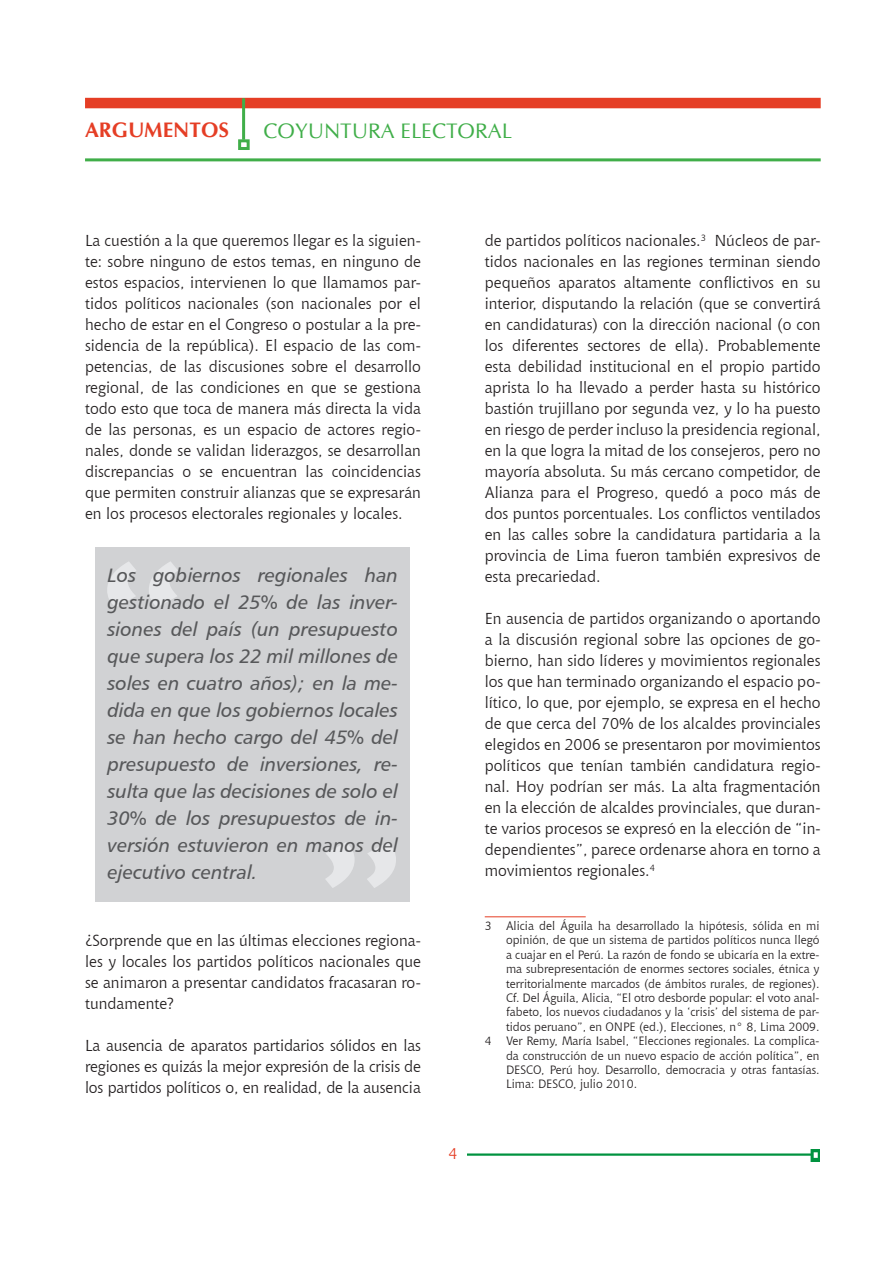
<style>
.page{position:relative;width:893px;height:1263px;background:#fff}
.page>*{position:absolute;margin:0;border:0;box-sizing:border-box;transform-origin:0 0}
.Pies{font:229.95px "Chianti BT";color:#e6e7e9}
.pies2{font:229.95px "Chianti BT";color:#e6e7e9}
.t1{font:21px "CG Omega";color:#40ae49}
.t2{font:700 21px "CG Omega";color:#e53e25}
.Sacada{font:19.5px/27px "Humanist 777 BT Italic B";color:#57585a;text-align:justify}
.Texto_art{font:15.75px/21px "Chianti BT";color:#231f20;text-align:justify}
.t3{font:15.75px "Chianti BT";color:#e53e25}
.Pies-2{font:12px/14.4px "Chianti BT";color:#231f20;text-align:justify}
.pies2-2{font:12px/14.4px "Chianti BT";color:#231f20;text-align:justify}
</style>
<div class="page">
<img style="left:467px;top:1150px;width:353px;height:12px">
<div style="left:85px;top:98px;width:736px;height:10px;background:#e53e25"></div>
<hr style="left:242px;top:98px;width:3px;height:42px;background:#40ae49">
<div style="left:238px;top:139px;width:12px;height:11px;border:3px solid #40ae49"></div>
<hr style="left:85px;top:158px;width:736px;height:3px;background:#40ae49">
<div style="left:96px;top:547px;width:314px;height:354px;background:#d1d2d4"></div>
<svg style="left:107px;top:562px;width:71px;height:45px"></svg>
<svg style="left:326px;top:842px;width:70px;height:46px"></svg>
<hr style="left:485px;top:916px;width:101px;height:1px;background:#e53e25">
<h2 class="t2" style="left:85px;top:117px;width:146px">ARGUMENTOS</h2>
<p class="t1" style="left:264px;top:118px;width:250px">COYUNTURA ELECTORAL</p>
<p class="Texto_art" style="left:85px;top:230px;width:337px">La cuestión a la que queremos llegar es la siguien&shy;te: sobre ninguno de estos temas, en ninguno de estos espacios, intervienen lo que llamamos par&shy;tidos políticos nacionales (son nacionales por el hecho de estar en el Congreso o postular a la pre&shy;sidencia de la república). El espacio de las com&shy;petencias, de las discusiones sobre el desarrollo regional, de las condiciones en que se gestiona todo esto que toca de manera más directa la vida de las personas, es un espacio de actores regio&shy;nales, donde se validan liderazgos, se desarrollan discrepancias o se encuentran las coincidencias que permiten construir alianzas que se expresarán en los procesos electorales regionales y locales.</p>
<p class="Texto_art" style="left:485px;top:229px;width:337px">de partidos políticos nacionales.<sup>3</sup> Núcleos de par&shy;tidos nacionales en las regiones terminan siendo pequeños aparatos altamente conflictivos en su interior, disputando la relación (que se convertirá en candidaturas) con la dirección nacional (o con los diferentes sectores de ella). Probablemente esta debilidad institucional en el propio partido aprista lo ha llevado a perder hasta su histórico bastión trujillano por segunda vez, y lo ha puesto en riesgo de perder incluso la presidencia regional, en la que logra la mitad de los consejeros, pero no mayoría absoluta. Su más cercano competidor, de Alianza para el Progreso, quedó a poco más de dos puntos porcentuales. Los conflictos ventilados en las calles sobre la candidatura partidaria a la provincia de Lima fueron también expresivos de esta precariedad.</p>
<p class="Texto_art" style="left:485px;top:607px;width:337px">En ausencia de partidos organizando o aportando a la discusión regional sobre las opciones de go&shy;bierno, han sido líderes y movimientos regionales los que han terminado organizando el espacio po&shy;lítico, lo que, por ejemplo, se expresa en el hecho de que cerca del 70% de los alcaldes provinciales elegidos en 2006 se presentaron por movimientos políticos que tenían también candidatura regio&shy;nal. Hoy podrían ser más. La alta fragmentación en la elección de alcaldes provinciales, que duran&shy;te varios procesos se expresó en la elección de “in&shy;dependientes”, parece ordenarse ahora en torno a movimientos regionales.<sup>4</sup></p>
<p class="Pies" style="left:87px;top:492px;width:111px">“</p>
<p class="Sacada" style="left:107px;top:562px;width:292px">Los gobiernos regionales han gestionado el 25% de las inver&shy;siones del país (un presupuesto que supera los 22 mil millones de soles en cuatro años); en la me&shy;dida en que los gobiernos locales se han hecho cargo del 45% del presupuesto de inversiones, re&shy;sulta que las decisiones de solo el 30% de los presupuestos de in&shy;versión estuvieron en manos del ejecutivo central.</p>
<p class="pies2" style="left:307px;top:773px;width:111px">”</p>
<p class="Texto_art" style="left:85px;top:929px;width:337px">¿Sorprende que en las últimas elecciones regiona&shy;les y locales los partidos políticos nacionales que se animaron a presentar candidatos fracasaran ro&shy;tundamente?</p>
<p class="Texto_art" style="left:85px;top:1034px;width:337px">La ausencia de aparatos partidarios sólidos en las regiones es quizás la mejor expresión de la crisis de los partidos políticos o, en realidad, de la ausencia</p>
<p class="t3" style="left:448px;top:1142px;width:11px">4</p>
<p class="Pies-2" style="left:506px;top:918px;width:315px;text-indent:-21px">3 Alicia del Águila ha desarrollado la hipótesis, sólida en mi opinión, de que un sistema de partidos políticos nunca llegó a cuajar en el Perú. La razón de fondo se ubicaría en la extre&shy;ma subrepresentación de enormes sectores sociales, étnica y territorialmente marcados (de ámbitos rurales, de regiones).<br>Cf. Del Águila, Alicia, “El otro desborde popular: el voto anal&shy;fabeto, los nuevos ciudadanos y la ‘crisis’ del sistema de par&shy;tidos peruano”, en ONPE (ed.), Elecciones, n° 8, Lima 2009.</p>
<p class="pies2-2" style="left:506px;top:1033px;width:315px;text-indent:-21px">4 Ver Remy, María Isabel, “Elecciones regionales. La complica&shy;da construcción de un nuevo espacio de acción política”, en DESCO, Perú hoy. Desarrollo, democracia y otras fantasías.<br>Lima: DESCO, julio 2010.</p>
</div>
